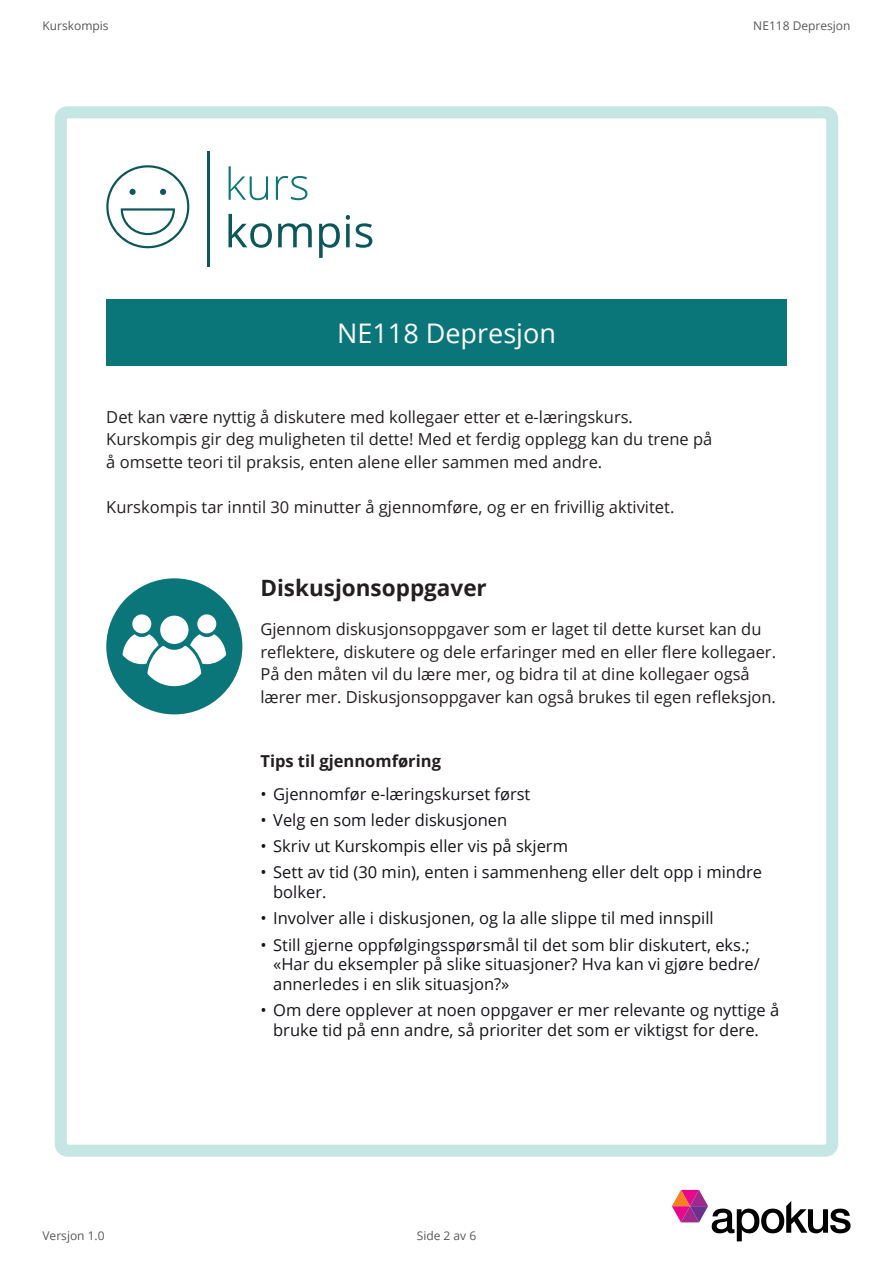
<style>
.page{position:relative;width:893px;height:1263px;background:#fff}
.page>*{position:absolute;margin:0;border:0;box-sizing:border-box;transform-origin:0 0}
.t1{font:27px "Open Sans";color:#fff}
.t2{font:700 22.5px "Open Sans";color:#231f20}
.t3{font:16.5px/22.5px "Open Sans";color:#231f20}
.t4{font:16.5px/19.8px "Open Sans";color:#171419}
.t5{font:700 16.5px "Open Sans";color:#231f20}
.t6{font:12px "Open Sans";color:#57585a}
</style>
<div class="page">
<svg style="left:672px;top:1190px;width:178px;height:51px"></svg>
<div style="left:55px;top:106px;width:783px;height:1051px;border:12px solid #c5e6e2;border-radius:7px"></div>
<div style="left:106px;top:299px;width:681px;height:67px;background:#0a7679"></div>
<hr style="left:207px;top:151px;width:3px;height:115px;background:#0c5759">
<svg style="left:229px;top:166px;width:39px;height:34px"></svg>
<svg style="left:276px;top:176px;width:31px;height:24px"></svg>
<svg style="left:228px;top:214px;width:44px;height:34px"></svg>
<svg style="left:278px;top:223px;width:34px;height:24px"></svg>
<svg style="left:319px;top:223px;width:21px;height:35px"></svg>
<svg style="left:346px;top:215px;width:4px;height:32px"></svg>
<svg style="left:356px;top:223px;width:16px;height:25px"></svg>
<svg style="left:106px;top:165px;width:83px;height:83px"></svg>
<div style="left:106px;top:578px;width:136px;height:136px;background:#0a7679;border-radius:50%"></div>
<div style="left:197px;top:614px;width:19px;height:19px;background:#fff;border-radius:50%"></div>
<div style="left:132px;top:614px;width:19px;height:19px;background:#fff;border-radius:50%"></div>
<div style="left:160px;top:616px;width:28px;height:28px;background:#fff;border-radius:50%"></div>
<svg style="left:123px;top:634px;width:103px;height:57px"></svg>
<p class="t6" style="left:43px;top:21px;width:68px">Kurskompis</p>
<p class="t6" style="left:753px;top:21px;width:99px">NE118 Depresjon</p>
<h1 class="t1" style="left:337px;top:321px;width:220px">NE118 Depresjon</h1>
<p class="t3" style="left:106px;top:405px;width:608px">Det kan være nyttig å diskutere med kollegaer etter et e-læringskurs.<br>Kurskompis gir deg muligheten til dette! Med et ferdig opplegg kan du trene på å omsette teori til praksis, enten alene eller sammen med andre.</p>
<p class="t3" style="left:106px;top:495px;width:570px">Kurskompis tar inntil 30 minutter å gjennomføre, og er en frivillig aktivitet.</p>
<h2 class="t2" style="left:260px;top:577px;width:228px">Diskusjonsoppgaver</h2>
<p class="t3" style="left:260px;top:619px;width:517px">Gjennom diskusjonsoppgaver som er laget til dette kurset kan du reflektere, diskutere og dele erfaringer med en eller flere kollegaer.<br>På den måten vil du lære mer, og bidra til at dine kollegaer også lærer mer. Diskusjonsoppgaver kan også brukes til egen refleksjon.</p>
<p class="t6" style="left:43px;top:1228px;width:64px">Versjon 1.0</p>
<p class="t5" style="left:260px;top:753px;width:182px">Tips til gjennomføring</p>
<p class="t4" style="left:260px;top:785px;width:271px">• Gjennomfør e-læringskurset først</p>
<p class="t4" style="left:260px;top:811px;width:248px">• Velg en som leder diskusjonen</p>
<p class="t4" style="left:260px;top:838px;width:309px">• Skriv ut Kurskompis eller vis på skjerm</p>
<p class="t4" style="left:273px;top:864px;width:490px;text-indent:-13px">• Sett av tid (30 min), enten i sammenheng eller delt opp i mindre bolker.</p>
<p class="t4" style="left:260px;top:910px;width:455px">• Involver alle i diskusjonen, og la alle slippe til med innspill</p>
<p class="t4" style="left:273px;top:936px;width:488px;text-indent:-13px">• Still gjerne oppfølgingsspørsmål til det som blir diskutert, eks.; «Har du eksempler på slike situasjoner? Hva kan vi gjøre bedre/ annerledes i en slik situasjon?»</p>
<p class="t4" style="left:260px;top:1002px;width:520px;text-align:center">• Om dere opplever at noen oppgaver er mer relevante og nyttige å bruke tid på enn andre, så prioriter det som er viktigst for dere.</p>
<p class="t6" style="left:417px;top:1230px;width:61px">Side 2 av 6</p>
</div>
